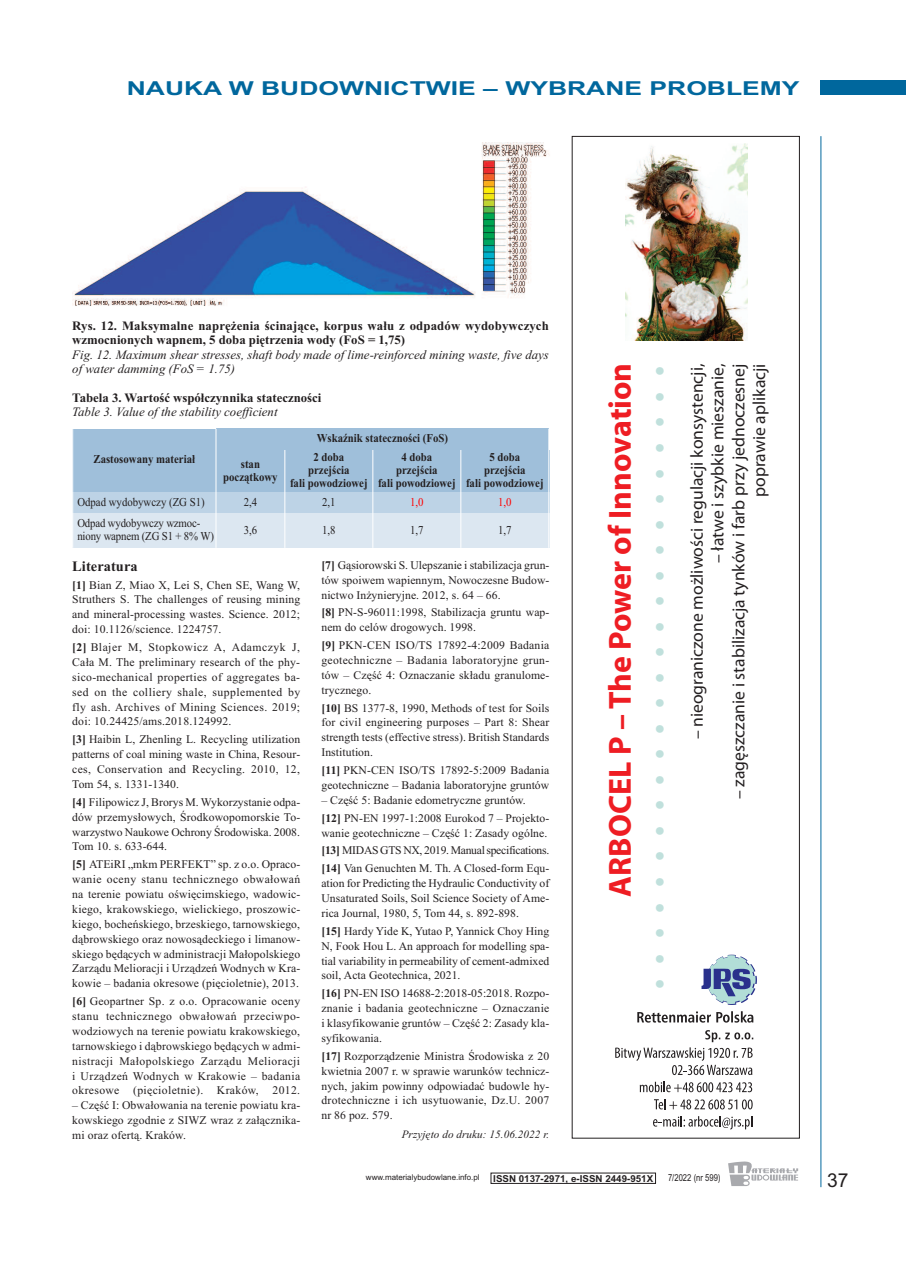
<style>
.page{position:relative;width:906px;height:1268px;background:#fff}
.page>*{position:absolute;margin:0;border:0;box-sizing:border-box;transform-origin:0 0}
.t1{font:700 31.95px "Myriad Pro";color:#ee1d23}
.t2{font:700 19.2px "Arial";color:#00679d;scale:1.38 1}
.t3{font:19.2px "Arial";color:#231f20}
.t4{font:18px/25.5px "Arial";color:#c0e0dc;text-align:justify}
.t5{font:17.55px/20.9px "Myriad Pro";color:#231f20;text-align:right}
.t6{font:700 14.4px "Times New Roman";letter-spacing:.005em;color:#231f20}
.t7{font:700 12.75px/14.4px "Times New Roman";color:#231f20}
.t8{font:italic 12.75px/14.4px "Times New Roman";color:#231f20}
.t9{font:700 12px/12.8px "Times New Roman";color:#231f20;text-align:center;scale:.9 1}
.t10{font:12px/12.8px "Times New Roman";letter-spacing:-.015em;color:#231f20;scale:.9 1}
.t11{font:12px "Times New Roman";color:#f00;scale:.9 1}
.t12{font:11.7px/14.9px "Times New Roman";letter-spacing:.005em;color:#231f20;text-align:justify}
.t13{font:italic 11.25px "Times New Roman";letter-spacing:.005em;color:#231f20}
.t14{font:700 9.6px "Arial";color:#231f20}
.t15{font:9.6px "Arial";color:#231f20;scale:.8 1}
.t16{font:7.95px "Arial";color:#231f20}
.s1{font-weight:700}
</style>
<div class="page">
<div style="left:821px;top:81px;width:85px;height:14px;background:#00679d"></div>
<hr style="left:820px;top:136px;width:1px;height:1050px;background:#00679d">
<svg style="left:728px;top:1161px;width:70px;height:24px"></svg>
<img style="left:72px;top:142px;width:478px;height:164px">
<div style="left:72px;top:428px;width:144px;height:64px;background:#9fbfda"></div>
<div style="left:216px;top:428px;width:333px;height:22px;background:#9fbfda"></div>
<div style="left:216px;top:450px;width:69px;height:42px;background:#9fbfda"></div>
<div style="left:285px;top:450px;width:88px;height:42px;background:#9fbfda"></div>
<div style="left:373px;top:450px;width:88px;height:42px;background:#9fbfda"></div>
<div style="left:461px;top:450px;width:88px;height:42px;background:#9fbfda"></div>
<div style="left:72px;top:492px;width:144px;height:21px;background:#bdd3e6"></div>
<div style="left:216px;top:492px;width:69px;height:21px;background:#bdd3e6"></div>
<div style="left:285px;top:492px;width:88px;height:21px;background:#bdd3e6"></div>
<div style="left:373px;top:492px;width:88px;height:21px;background:#bdd3e6"></div>
<div style="left:461px;top:492px;width:88px;height:21px;background:#bdd3e6"></div>
<div style="left:72px;top:513px;width:144px;height:34px;background:#dce7f1"></div>
<div style="left:216px;top:513px;width:69px;height:34px;background:#dce7f1"></div>
<div style="left:285px;top:513px;width:88px;height:34px;background:#dce7f1"></div>
<div style="left:373px;top:513px;width:88px;height:34px;background:#dce7f1"></div>
<div style="left:461px;top:513px;width:88px;height:34px;background:#dce7f1"></div>
<hr style="left:72px;top:428px;width:1px;height:119px;background:#fff">
<hr style="left:216px;top:428px;width:1px;height:119px;background:#fff">
<hr style="left:284px;top:450px;width:1px;height:97px;background:#fff">
<hr style="left:372px;top:450px;width:1px;height:97px;background:#fff">
<hr style="left:460px;top:450px;width:1px;height:97px;background:#fff">
<hr style="left:548px;top:428px;width:1px;height:119px;background:#fff">
<svg style="left:701px;top:954px;width:56px;height:50px"></svg>
<svg style="left:637px;top:1011px;width:116px;height:11px"></svg>
<svg style="left:705px;top:1030px;width:48px;height:11px"></svg>
<svg style="left:615px;top:1047px;width:137px;height:27px"></svg>
<svg style="left:640px;top:1081px;width:112px;height:10px"></svg>
<svg style="left:654px;top:1099px;width:98px;height:10px"></svg>
<svg style="left:653px;top:1116px;width:99px;height:13px"></svg>
<img style="left:626px;top:144px;width:121px;height:196px">
<h2 class="t2" style="left:127px;top:77px;width:489px">NAUKA W BUDOWNICTWIE – WYBRANE PROBLEMY</h2>
<p class="t7" style="left:72px;top:318px;width:478px">Rys. 12. Maksymalne naprężenia ścinające, korpus wału z odpadów wydobywczych wzmocnionych wapnem, 5 doba piętrzenia wody (FoS = 1,75)</p>
<p class="t8" style="left:72px;top:347px;width:478px">Fig. 12. Maximum shear stresses, shaft body made of lime-reinforced mining waste, five days of water damming (FoS = 1.75)</p>
<p class="t7" style="left:72px;top:390px;width:251px">Tabela 3. Wartość współczynnika stateczności</p>
<p class="t8" style="left:72px;top:405px;width:207px">Table 3. Value of the stability coefficient</p>
<p class="t9" style="left:93px;top:453px;width:114px">Zastosowany materiał</p>
<p class="t9" style="left:317px;top:431px;width:147px">Wskaźnik stateczności (FoS)</p>
<p class="t9" style="left:223px;top:457px;width:62px">stan początkowy</p>
<p class="t9" style="left:290px;top:450px;width:88px">2 doba<br>przejścia<br>fali powodziowej</p>
<p class="t9" style="left:378px;top:450px;width:88px">4 doba<br>przejścia<br>fali powodziowej</p>
<p class="t9" style="left:466px;top:450px;width:88px">5 doba<br>przejścia<br>fali powodziowej</p>
<p class="t10" style="left:77px;top:495px;width:143px">Odpad wydobywczy (ZG S1)</p>
<p class="t10" style="left:244px;top:495px;width:16px">2,4</p>
<p class="t10" style="left:322px;top:495px;width:16px">2,1</p>
<p class="t11" style="left:410px;top:495px;width:16px">1,0</p>
<p class="t11" style="left:498px;top:495px;width:16px">1,0</p>
<p class="t10" style="left:77px;top:516px;width:153px">Odpad wydobywczy wzmoc&shy;niony wapnem (ZG S1 + 8% W)</p>
<p class="t10" style="left:244px;top:523px;width:16px">3,6</p>
<p class="t10" style="left:322px;top:523px;width:16px">1,8</p>
<p class="t10" style="left:410px;top:523px;width:16px">1,7</p>
<p class="t10" style="left:498px;top:523px;width:16px">1,7</p>
<p class="t6" style="left:72px;top:557px;width:67px">Literatura</p>
<p class="t12" style="left:72px;top:577px;width:229px"><span class="s1">[1]</span> Bian Z, Miao X, Lei S, Chen SE, Wang W, Struthers S. The challenges of reusing mining and mineral-processing wastes. Science. 2012; doi: 10.1126/science. 1224757.</p>
<p class="t12" style="left:72px;top:639px;width:229px"><span class="s1">[2]</span> Blajer M, Stopkowicz A, Adamczyk J, Cała M. The preliminary research of the phy&shy;sico-mechanical properties of aggregates ba&shy;sed on the colliery shale, supplemented by fly ash. Archives of Mining Sciences. 2019; doi: 10.24425/ams.2018.124992.</p>
<p class="t12" style="left:72px;top:731px;width:229px"><span class="s1">[3]</span> Haibin L, Zhenling L. Recycling utilization patterns of coal mining waste in China, Resour&shy;ces, Conservation and Recycling. 2010, 12, Tom 54, s. 1331-1340.</p>
<p class="t12" style="left:72px;top:794px;width:229px"><span class="s1">[4]</span> Filipowicz J, Brorys M. Wykorzystanie odpa&shy;dów przemysłowych, Środkowopomorskie To&shy;warzystwo Naukowe Ochrony Środowiska. 2008.<br>Tom 10. s. 633-644.</p>
<p class="t12" style="left:72px;top:856px;width:229px"><span class="s1">[5]</span> ATEiRI „mkm PERFEKT” sp. z o.o. Opraco&shy;wanie oceny stanu technicznego obwałowań na terenie powiatu oświęcimskiego, wadowic&shy;kiego, krakowskiego, wielickiego, proszowic&shy;kiego, bocheńskiego, brzeskiego, tarnowskiego, dąbrowskiego oraz nowosądeckiego i limanow&shy;skiego będących w administracji Małopolskiego Zarządu Melioracji i Urządzeń Wodnych w Kra&shy;kowie – badania okresowe (pięcioletnie), 2013.</p>
<p class="t12" style="left:72px;top:993px;width:229px"><span class="s1">[6]</span> Geopartner Sp. z o.o. Opracowanie oceny stanu technicznego obwałowań przeciwpo&shy;wodziowych na terenie powiatu krakowskiego, tarnowskiego i dąbrowskiego będących w admi&shy;nistracji Małopolskiego Zarządu Melioracji i Urządzeń Wodnych w Krakowie – badania okresowe (pięcioletnie). Kraków, 2012.</p>
<p class="t12" style="left:72px;top:1097px;width:229px">– Część I: Obwałowania na terenie powiatu kra&shy;kowskiego zgodnie z SIWZ wraz z załącznika&shy;mi oraz ofertą. Kraków.</p>
<p class="t12" style="left:321px;top:557px;width:229px"><span class="s1">[7]</span> Gąsiorowski S. Ulepszanie i stabilizacja grun&shy;tów spoiwem wapiennym, Nowoczesne Budow&shy;nictwo Inżynieryjne. 2012, s. 64 – 66.</p>
<p class="t12" style="left:321px;top:604px;width:229px"><span class="s1">[8]</span> PN-S-96011:1998, Stabilizacja gruntu wap&shy;nem do celów drogowych. 1998.</p>
<p class="t12" style="left:321px;top:637px;width:229px"><span class="s1">[9]</span> PKN-CEN ISO/TS 17892-4:2009 Badania geotechniczne – Badania laboratoryjne grun&shy;tów – Część 4: Oznaczanie składu granulome&shy;trycznego.</p>
<p class="t12" style="left:321px;top:700px;width:229px"><span class="s1">[10]</span> BS 1377-8, 1990, Methods of test for Soils for civil engineering purposes – Part 8: Shear strength tests (effective stress). British Standards Institution.</p>
<p class="t12" style="left:321px;top:762px;width:229px"><span class="s1">[11]</span> PKN-CEN ISO/TS 17892-5:2009 Badania geotechniczne – Badania laboratoryjne gruntów</p>
<p class="t12" style="left:321px;top:790px;width:229px;line-height:17.9px">– Część 5: Badanie edometryczne gruntów.<br><span class="s1">[12]</span> PN-EN 1997-1:2008 Eurokod 7 – Projekto-</p>
<p class="t12" style="left:321px;top:823px;width:229px;line-height:17.9px;text-align:left">wanie geotechniczne – Część 1: Zasady ogólne. <span class="s1">[13]</span> MIDAS GTS NX, 2019. Manual specifications. <span class="s1">[14]</span> Van Genuchten M. Th. A Closed-form Equ-</p>
<p class="t12" style="left:321px;top:875px;width:229px">ation for Predicting the Hydraulic Conductivity of Unsaturated Soils, Soil Science Society of Ame&shy;rica Journal, 1980, 5, Tom 44, s. 892-898.</p>
<p class="t12" style="left:321px;top:923px;width:229px"><span class="s1">[15]</span> Hardy Yide K, Yutao P, Yannick Choy Hing N, Fook Hou L. An approach for modelling spa&shy;tial variability in permeability of cement-admixed soil, Acta Geotechnica, 2021.</p>
<p class="t12" style="left:321px;top:985px;width:229px"><span class="s1">[16]</span> PN-EN ISO 14688-2:2018-05:2018. Rozpo&shy;znanie i badania geotechniczne – Oznaczanie i klasyfikowanie gruntów – Część 2: Zasady kla&shy;syfikowania.</p>
<p class="t12" style="left:321px;top:1048px;width:229px"><span class="s1">[17]</span> Rozporządzenie Ministra Środowiska z 20 kwietnia 2007 r. w sprawie warunków technicz&shy;nych, jakim powinny odpowiadać budowle hy&shy;drotechniczne i ich usytuowanie, Dz.U. 2007 nr 86 poz. 579.</p>
<p class="t13" style="left:402px;top:1127px;width:149px">Przyjęto do druku: 15.06.2022 r.</p>
<h1 class="t1" style="left:608px;top:896px;width:535px;rotate:-90deg">ARBOCEL P – The Power of Innovation</h1>
<h3 class="t5" style="left:688px;top:739px;width:377px;rotate:-90deg">– nieograniczone możliwości regulacji konsystencji,</h3>
<h3 class="t5" style="left:708px;top:563px;width:201px;rotate:-90deg">– łatwe i szybkie mieszanie,</h3>
<h3 class="t5" style="left:729px;top:799px;width:437px;rotate:-90deg">– zagęszczanie i stabilizacja tynków i farb przy jednoczesnej poprawie aplikacji</h3>
<h3 class="t4" style="left:654px;top:357px;width:12px">● ● ● ● ● ● ● ● ● ● ● ● ● ● ● ● ● ● ● ● ● ● ● ● ●</h3>
<p class="t16" style="left:366px;top:1172px;width:115px">www.materialybudowlane.info.pl</p>
<p class="t14" style="left:493px;top:1172px;width:161px">ISSN 0137-2971, e-ISSN 2449-951X</p>
<p class="t15" style="left:668px;top:1171px;width:67px">7/2022 (nr 599)</p>
<h2 class="t3" style="left:827px;top:1168px;width:23px">37</h2>
</div>
